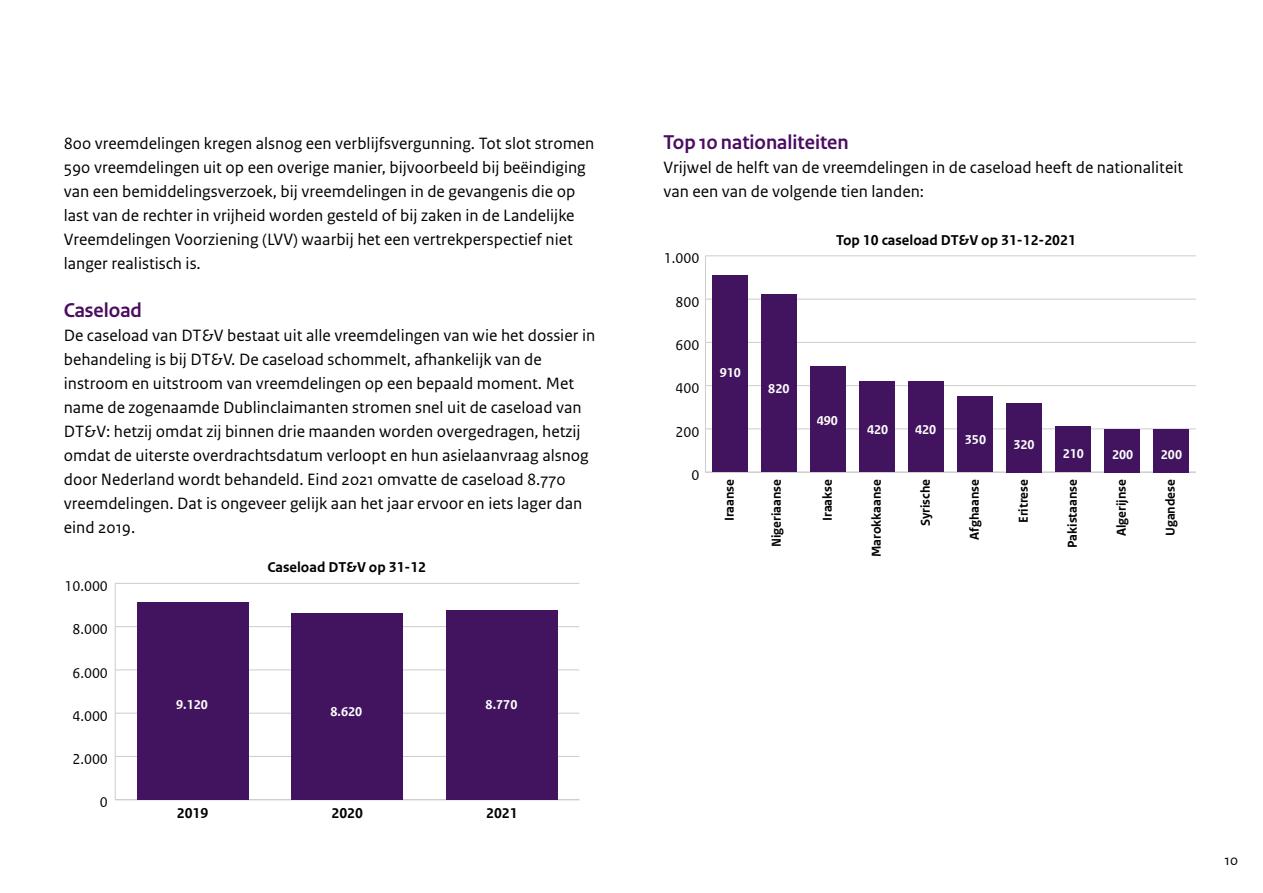
<style>
.page{position:relative;width:1263px;height:893px;background:#fff}
.page>*{position:absolute;margin:0;border:0;box-sizing:border-box;transform-origin:0 0}
.t1{font:700 21px "Rijksoverheid Sans Heading";color:#4b0c61}
.t2{font:17.25px/24px "Rijksoverheid Sans Text";color:#000}
.t3{font:700 15px "Rijksoverheid Sans Text TT";color:#000}
.t4{font:15px "Rijksoverheid Sans Text TT";color:#000}
.t5{font:700 13.5px "Rijksoverheid Sans Text TT";color:#000}
.t6{font:700 13.5px "Rijksoverheid Sans Text TT";color:#fff}
</style>
<div class="page">
<hr style="left:115px;top:583px;width:1px;height:217px;background:#ccc">
<hr style="left:115px;top:799px;width:464px;height:1px;background:#ccc">
<hr style="left:115px;top:756px;width:464px;height:1px;background:#ccc">
<hr style="left:115px;top:713px;width:464px;height:1px;background:#ccc">
<hr style="left:115px;top:669px;width:464px;height:1px;background:#ccc">
<hr style="left:115px;top:626px;width:464px;height:1px;background:#ccc">
<hr style="left:115px;top:583px;width:464px;height:1px;background:#ccc">
<div style="left:137px;top:602px;width:111px;height:198px;background:#42145f"></div>
<div style="left:292px;top:613px;width:111px;height:187px;background:#42145f"></div>
<div style="left:446px;top:610px;width:112px;height:190px;background:#42145f"></div>
<hr style="left:705px;top:256px;width:1px;height:216px;background:#ccc">
<hr style="left:705px;top:472px;width:491px;height:1px;background:#ccc">
<hr style="left:705px;top:428px;width:491px;height:1px;background:#ccc">
<hr style="left:705px;top:385px;width:491px;height:1px;background:#ccc">
<hr style="left:705px;top:342px;width:491px;height:1px;background:#ccc">
<hr style="left:705px;top:299px;width:491px;height:1px;background:#ccc">
<hr style="left:705px;top:255px;width:491px;height:1px;background:#ccc">
<div style="left:712px;top:275px;width:36px;height:197px;background:#42145f"></div>
<div style="left:761px;top:295px;width:36px;height:177px;background:#42145f"></div>
<div style="left:810px;top:366px;width:36px;height:106px;background:#42145f"></div>
<div style="left:859px;top:381px;width:36px;height:91px;background:#42145f"></div>
<div style="left:908px;top:381px;width:36px;height:91px;background:#42145f"></div>
<div style="left:957px;top:396px;width:36px;height:76px;background:#42145f"></div>
<div style="left:1006px;top:403px;width:36px;height:69px;background:#42145f"></div>
<div style="left:1055px;top:427px;width:36px;height:45px;background:#42145f"></div>
<div style="left:1104px;top:429px;width:36px;height:43px;background:#42145f"></div>
<div style="left:1153px;top:429px;width:36px;height:43px;background:#42145f"></div>
<p class="t2" style="left:64px;top:131px;width:532px">800 vreemdelingen kregen alsnog een verblijfsvergunning. Tot slot stromen 590 vreemdelingen uit op een overige manier, bijvoorbeeld bij beëindiging van een bemiddelingsverzoek, bij vreemdelingen in de gevangenis die op last van de rechter in vrijheid worden gesteld of bij zaken in de Landelijke Vreemdelingen Voorziening (LVV) waarbij het een vertrekperspectief niet langer realistisch is.</p>
<p class="t1" style="left:64px;top:298px;width:80px">Caseload</p>
<p class="t2" style="left:64px;top:323px;width:533px">De caseload van DT&amp;V bestaat uit alle vreemdelingen van wie het dossier in behandeling is bij DT&amp;V. De caseload schommelt, afhankelijk van de instroom en uitstroom van vreemdelingen op een bepaald moment. Met name de zogenaamde Dublinclaimanten stromen snel uit de caseload van DT&amp;V: hetzij omdat zij binnen drie maanden worden overgedragen, hetzij omdat de uiterste overdrachtsdatum verloopt en hun asielaanvraag alsnog door Nederland wordt behandeld. Eind 2021 omvatte de caseload 8.770 vreemdelingen. Dat is ongeveer gelijk aan het jaar ervoor en iets lager dan eind 2019.</p>
<p class="t4" style="left:64px;top:577px;width:45px">10.000</p>
<p class="t4" style="left:72px;top:621px;width:37px">8.000</p>
<p class="t4" style="left:72px;top:664px;width:37px">6.000</p>
<p class="t4" style="left:72px;top:707px;width:37px">4.000</p>
<p class="t4" style="left:72px;top:750px;width:37px">2.000</p>
<p class="t4" style="left:100px;top:794px;width:9px">0</p>
<p class="t6" style="left:176px;top:696px;width:33px">9.120</p>
<p class="t3" style="left:267px;top:559px;width:160px">Caseload DT&amp;V op 31-12</p>
<p class="t6" style="left:331px;top:704px;width:33px">8.620</p>
<p class="t6" style="left:486px;top:696px;width:33px">8.770</p>
<p class="t3" style="left:177px;top:805px;width:33px">2019</p>
<p class="t3" style="left:331px;top:805px;width:33px">2020</p>
<p class="t3" style="left:486px;top:805px;width:33px">2021</p>
<p class="t1" style="left:663px;top:130px;width:187px">Top 10 nationaliteiten</p>
<p class="t2" style="left:663px;top:155px;width:521px">Vrijwel de helft van de vreemdelingen in de caseload heeft de nationaliteit van een van de volgende tien landen:</p>
<p class="t4" style="left:664px;top:250px;width:37px">1.000</p>
<p class="t4" style="left:675px;top:293px;width:25px">800</p>
<p class="t4" style="left:675px;top:336px;width:25px">600</p>
<p class="t4" style="left:675px;top:380px;width:25px">400</p>
<p class="t4" style="left:675px;top:423px;width:25px">200</p>
<p class="t4" style="left:691px;top:466px;width:9px">0</p>
<p class="t6" style="left:720px;top:365px;width:23px">910</p>
<p class="t5" style="left:722px;top:521px;width:44px;rotate:-90deg">Iraanse</p>
<p class="t3" style="left:836px;top:231px;width:241px">Top 10 caseload DT&amp;V op 31-12-2021</p>
<p class="t6" style="left:768px;top:381px;width:23px">820</p>
<p class="t5" style="left:769px;top:547px;width:70px;rotate:-90deg">Nigeriaanse</p>
<p class="t6" style="left:817px;top:412px;width:23px">490</p>
<p class="t5" style="left:820px;top:521px;width:43px;rotate:-90deg">Iraakse</p>
<p class="t6" style="left:867px;top:422px;width:23px">420</p>
<p class="t6" style="left:915px;top:422px;width:23px">420</p>
<p class="t5" style="left:869px;top:557px;width:80px;rotate:-90deg">Marokkaanse</p>
<p class="t5" style="left:918px;top:526px;width:49px;rotate:-90deg">Syrische</p>
<p class="t6" style="left:965px;top:432px;width:23px">350</p>
<p class="t6" style="left:1013px;top:437px;width:23px">320</p>
<p class="t5" style="left:967px;top:540px;width:62px;rotate:-90deg">Afghaanse</p>
<p class="t5" style="left:1016px;top:523px;width:45px;rotate:-90deg">Eritrese</p>
<p class="t6" style="left:1063px;top:446px;width:23px">210</p>
<p class="t6" style="left:1112px;top:447px;width:23px">200</p>
<p class="t6" style="left:1161px;top:447px;width:23px">200</p>
<p class="t5" style="left:1065px;top:548px;width:70px;rotate:-90deg">Pakistaanse</p>
<p class="t5" style="left:1114px;top:536px;width:59px;rotate:-90deg">Algerijnse</p>
<p class="t5" style="left:1163px;top:536px;width:58px;rotate:-90deg">Ugandese</p>
<p class="t4" style="left:1224px;top:851px;width:15px">10</p>
</div>
